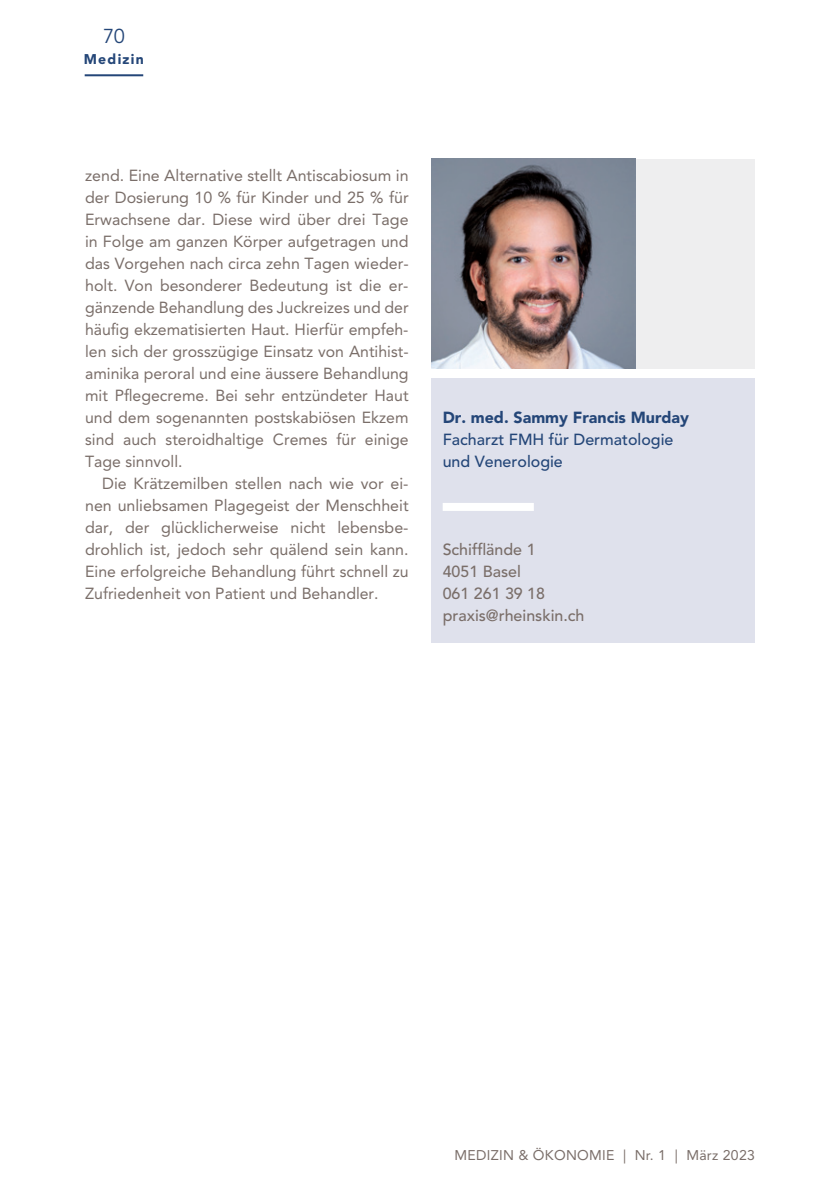
<style>
.page{position:relative;width:840px;height:1191px;background:#fff}
.page>*{position:absolute;margin:0;border:0;box-sizing:border-box;transform-origin:0 0}
.t1{font:20px "Avenir LT Std";color:#244678}
.t2{font:16px/22px "Avenir LT Std";color:#7a6e69;text-align:justify}
.t3{font:500 16px/22px "Avenir LT Std";color:#7a6e69}
.t4{font:500 16px/22px "Avenir LT Std";color:#244678}
.t5{font:900 16px "Avenir LT Std";color:#244678}
.t6{font:14px "Avenir LT Std";letter-spacing:.02em;color:#7a6e69}
.t7{font:900 14px "Avenir LT Std";color:#244678}
</style>
<div class="page">
<hr style="left:85px;top:74px;width:58px;height:2px;background:#244678">
<div style="left:431px;top:378px;width:323px;height:265px;background:#dfe1ec"></div>
<div style="left:442px;top:503px;width:91px;height:8px;background:#fff"></div>
<div style="left:431px;top:159px;width:323px;height:209px;background:#eeeeef"></div>
<img style="left:431px;top:159px;width:204px;height:210px">
<p class="t1" style="left:103px;top:24px;width:23px">70</p>
<p class="t7" style="left:84px;top:51px;width:61px">Medizin</p>
<p class="t2" style="left:85px;top:164px;width:325px">zend. Eine Alternative stellt Antiscabiosum in der Dosierung 10 % für Kinder und 25 % für Erwachsene dar. Diese wird über drei Tage in Folge am ganzen Körper aufgetragen und das Vorgehen nach circa zehn Tagen wieder&shy;holt. Von besonderer Bedeutung ist die er&shy;gänzende Behandlung des Juckreizes und der häufig ekzematisierten Haut. Hierfür empfeh&shy;len sich der grosszügige Einsatz von Antihist&shy;aminika peroral und eine äussere Behandlung mit Pflegecreme. Bei sehr entzündeter Haut und dem sogenannten postskabiösen Ekzem sind auch steroidhaltige Cremes für einige Tage sinnvoll.</p>
<p class="t2" style="left:85px;top:472px;width:325px;text-indent:17px">Die Krätzemilben stellen nach wie vor ei&shy;nen unliebsamen Plagegeist der Menschheit dar, der glücklicherweise nicht lebensbe&shy;drohlich ist, jedoch sehr quälend sein kann.<br>Eine erfolgreiche Behandlung führt schnell zu Zufriedenheit von Patient und Behandler.</p>
<p class="t5" style="left:442px;top:407px;width:248px">Dr. med. Sammy Francis Murday</p>
<p class="t4" style="left:442px;top:429px;width:232px">Facharzt FMH für Dermatologie und Venerologie</p>
<p class="t3" style="left:442px;top:539px;width:143px">Schifflände 1<br>4051 Basel<br>061 261 39 18 praxis@rheinskin.ch</p>
<p class="t6" style="left:454px;top:1146px;width:301px">MEDIZIN &amp; ÖKONOMIE | Nr. 1 | März 2023</p>
</div>
